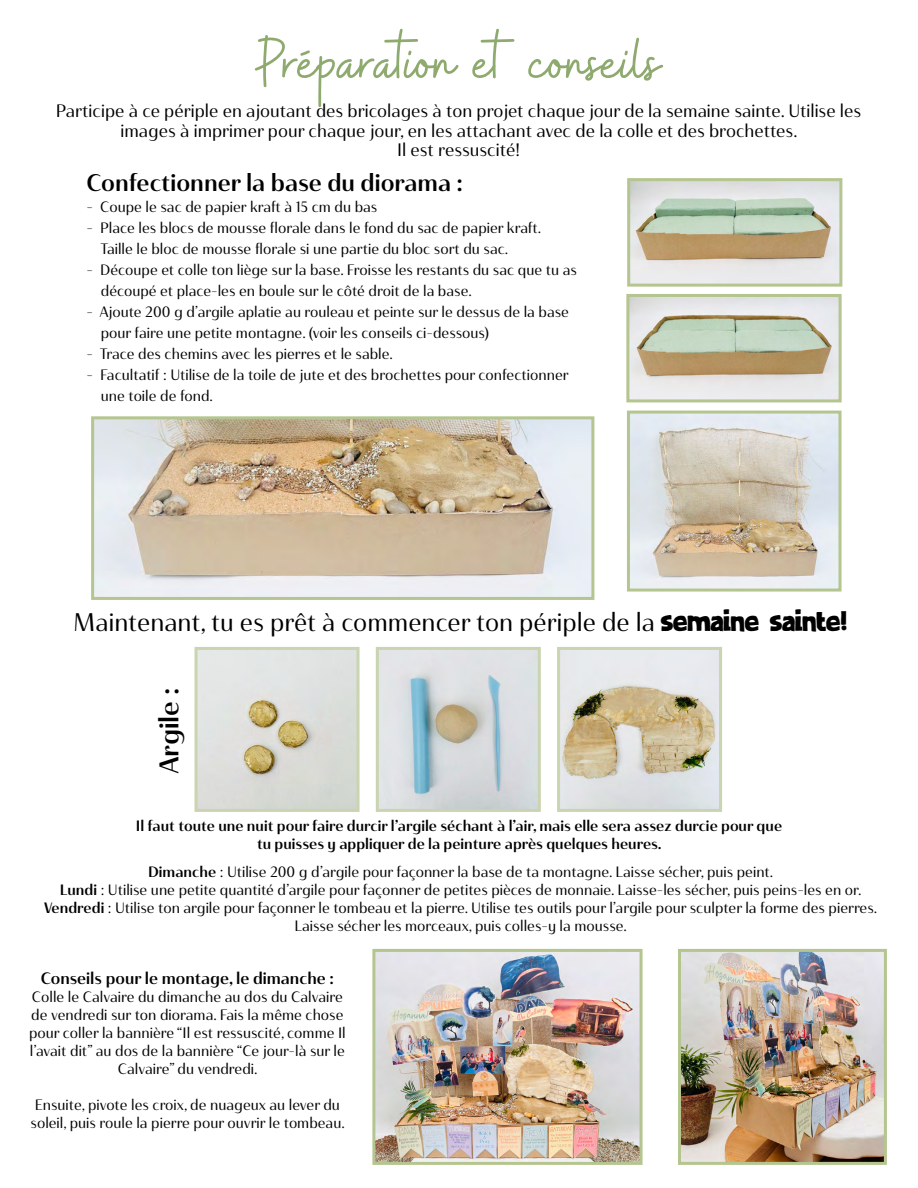
<style>
.page{position:relative;width:918px;height:1188px;background:#fff}
.page>*{position:absolute;margin:0;border:0;box-sizing:border-box;transform-origin:0 0}
.t1{font:69px "Buffalo";letter-spacing:-.05em;color:#8faa6f}
.t2{font:27px "Haboro Contrast Nor Med";color:#000}
.t3{font:25.5px "Haboro Contrast Nor Reg";color:#000}
.t4{font:24px "Haboro Contrast Nor Med";color:#000}
.t5{font:18px/19.5px "Haboro Contrast Nor Reg";color:#000;text-align:center}
.t6{font:16.5px "Haboro Contrast Nor Med";color:#000}
.t7{font:15px/18px "Haboro Contrast Nor Reg";color:#000}
.t8{font:15px/18px "Haboro Contrast Nor Med";color:#000;text-align:center}
.s1{font-family:"Arizona";font-weight:700;font-size:36px}
.s2{font-family:"Haboro Contrast Nor Med"}
</style>
<div class="page">
<img style="left:631px;top:182px;width:207px;height:101px">
<div style="left:627px;top:178px;width:215px;height:109px;border:3px solid #b4c58f"></div>
<img style="left:630px;top:298px;width:208px;height:100px">
<div style="left:626px;top:294px;width:216px;height:108px;border:3px solid #b4c58f"></div>
<img style="left:95px;top:420px;width:495px;height:176px">
<div style="left:91px;top:416px;width:503px;height:184px;border:3px solid #b4c58f"></div>
<img style="left:631px;top:415px;width:207px;height:173px">
<div style="left:627px;top:411px;width:215px;height:181px;border:3px solid #b4c58f"></div>
<img style="left:380px;top:651px;width:157px;height:157px">
<div style="left:376px;top:647px;width:165px;height:165px;border:3px solid #c9d4b0"></div>
<img style="left:561px;top:651px;width:157px;height:157px">
<div style="left:557px;top:647px;width:165px;height:165px;border:3px solid #c9d4b0"></div>
<img style="left:199px;top:651px;width:157px;height:157px">
<div style="left:195px;top:647px;width:165px;height:165px;border:3px solid #c9d4b0"></div>
<img style="left:376px;top:953px;width:263px;height:208px">
<div style="left:372px;top:949px;width:271px;height:216px;border:3px solid #b4c58f"></div>
<img style="left:682px;top:953px;width:201px;height:208px">
<div style="left:678px;top:949px;width:209px;height:216px;border:3px solid #b4c58f"></div>
<h1 class="t1" style="left:255px;top:23px;width:410px">Préparation et conseils</h1>
<p class="t5" style="left:56px;top:101px;width:807px">Participe à ce périple en ajoutant des bricolages à ton projet chaque jour de la semaine sainte. Utilise les images à imprimer pour chaque jour, en les attachant avec de la colle et des brochettes.<br>Il est ressuscité!</p>
<h3 class="t4" style="left:87px;top:168px;width:378px">Confectionner la base du diorama :</h3>
<p class="t7" style="left:87px;top:198px;width:292px">- Coupe le sac de papier kraft à 15 cm du bas</p>
<p class="t7" style="left:100px;top:217px;width:442px;line-height:21px;text-indent:-14px">- Place les blocs de mousse florale dans le fond du sac de papier kraft.<br>Taille le bloc de mousse florale si une partie du bloc sort du sac.</p>
<p class="t7" style="left:101px;top:259px;width:478px;line-height:21px;text-indent:-14px">- Découpe et colle ton liège sur la base. Froisse les restants du sac que tu as découpé et place-les en boule sur le côté droit de la base.</p>
<p class="t7" style="left:101px;top:301px;width:470px;line-height:21px;text-indent:-14px">- Ajoute 200 g d’argile aplatie au rouleau et peinte sur le dessus de la base pour faire une petite montagne. (voir les conseils ci-dessous)</p>
<p class="t7" style="left:87px;top:345px;width:308px">- Trace des chemins avec les pierres et le sable.</p>
<p class="t7" style="left:101px;top:364px;width:469px;line-height:21px;text-indent:-14px">- Facultatif : Utilise de la toile de jute et des brochettes pour confectionner une toile de fond.</p>
<h3 class="t3" style="left:73px;top:606px;width:776px">Maintenant, tu es prêt à commencer ton périple de la <span class="s1">semaine sainte!</span></h3>
<h2 class="t2" style="left:152px;top:773px;width:87px;rotate:-90deg">Argile :</h2>
<p class="t8" style="left:136px;top:817px;width:648px">Il faut toute une nuit pour faire durcir l’argile séchant à l’air, mais elle sera assez durcie pour que tu puisses y appliquer de la peinture après quelques heures.</p>
<p class="t7" style="left:44px;top:862px;width:835px;text-align:center"><span class="s2">Dimanche</span> : Utilise 200 g d’argile pour façonner la base de ta montagne. Laisse sécher, puis peint.<br><span class="s2">Lundi</span> : Utilise une petite quantité d’argile pour façonner de petites pièces de monnaie. Laisse-les sécher, puis peins-les en or.<br><span class="s2">Vendredi</span> : Utilise ton argile pour façonner le tombeau et la pierre. Utilise tes outils pour l’argile pour sculpter la forme des pierres.<br>Laisse sécher les morceaux, puis colles-y la mousse.</p>
<p class="t6" style="left:41px;top:969px;width:295px">Conseils pour le montage, le dimanche :</p>
<p class="t7" style="left:29px;top:988px;width:318px;text-align:center">Colle le Calvaire du dimanche au dos du Calvaire de vendredi sur ton diorama. Fais la même chose pour coller la bannière “Il est ressuscité, comme Il l’avait dit” au dos de la bannière “Ce jour-là sur le Calvaire” du vendredi.</p>
<p class="t7" style="left:31px;top:1096px;width:316px">Ensuite, pivote les croix, de nuageux au lever du soleil, puis roule la pierre pour ouvrir le tombeau.</p>
</div>
